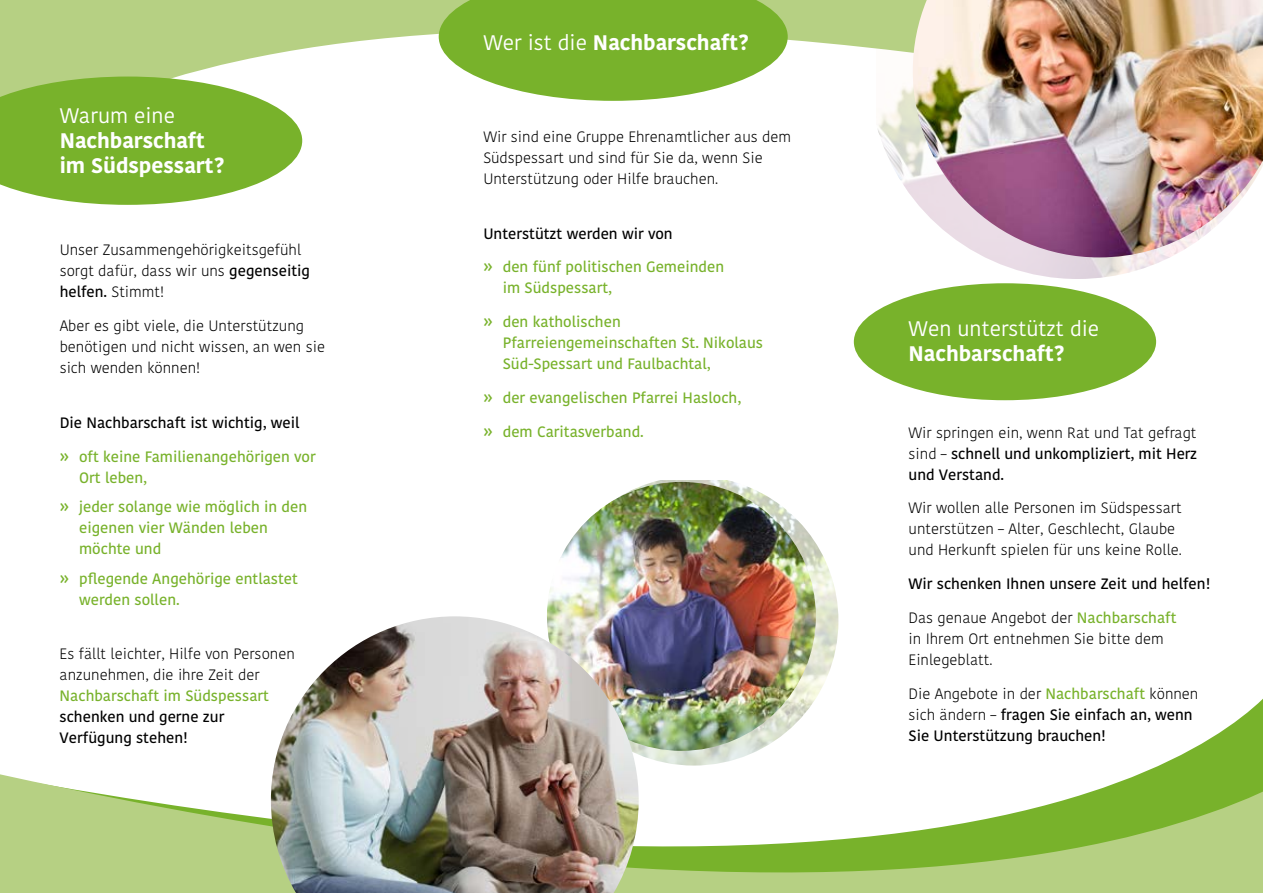
<style>
.page{position:relative;width:1263px;height:893px;background:#fff}
.page>*{position:absolute;margin:0;border:0;box-sizing:border-box;transform-origin:0 0}
.t1{font:700 21px/25.2px "Kohinoor Bangla";color:#fff}
.t2{font:21px "Kohinoor Bangla";color:#fff}
.t3{font:300 15px/21px "Kohinoor Bangla";color:#000}
.t4{font:500 15px/21px "Kohinoor Bangla";color:#78b22b}
.t5{font:500 15px/21px "Kohinoor Bangla";color:#000}
.s1{font-weight:500}
.s2{font-size:18px}
.s3{font-weight:400}
.s4{font-weight:300}
.s5{font-weight:500;color:#78b22b}
.s6{color:#78b22b}
</style>
<div class="page">
<img style="left:549px;top:480px;width:289px;height:191px">
<img style="left:547px;top:482px;width:269px;height:269px;border-radius:134px">
<img style="left:904px;top:185px;width:266px;height:94px">
<img style="left:639px;top:671px;width:624px;height:47px">
<svg style="left:0;top:718px;width:1263px;height:175px"></svg>
<svg style="left:0;top:0;width:913px;height:185px"></svg>
<svg style="left:0;top:77px;width:302px;height:128px;background:#8cbd4b"></svg>
<div style="left:854px;top:283px;width:302px;height:117px;background:#78b22b;border-radius:50%"></div>
<svg style="left:439px;top:0;width:349px;height:101px;background:#8bbd4a"></svg>
<img style="left:271px;top:616px;width:368px;height:277px">
<img style="left:913px;top:0;width:350px;height:257px">
<h1 class="t2" style="left:60px;top:99px;width:117px">Warum eine</h1>
<h1 class="t1" style="left:60px;top:127px;width:166px">Nachbarschaft im Südspessart?</h1>
<p class="t3" style="left:60px;top:239px;width:252px">Unser Zusammengehörigkeitsgefühl sorgt dafür, dass wir uns <span class="s1">gegenseitig helfen.</span> Stimmt!</p>
<p class="t3" style="left:60px;top:315px;width:267px">Aber es gibt viele, die Unterstützung benötigen und nicht wissen, an wen sie sich wenden können!</p>
<p class="t5" style="left:60px;top:412px;width:241px">Die Nachbarschaft ist wichtig, weil</p>
<p class="t4" style="left:79px;top:445px;width:238px;text-indent:-19px"><span class="s2">»</span> oft keine Familienangehörigen vor<br>Ort leben,</p>
<p class="t4" style="left:79px;top:496px;width:230px;text-indent:-19px"><span class="s2">»</span> jeder solange wie möglich in den eigenen vier Wänden leben möchte und</p>
<p class="t4" style="left:79px;top:567px;width:220px;text-indent:-19px"><span class="s2">»</span> pflegende Angehörige entlastet werden sollen.</p>
<p class="t3" style="left:60px;top:643px;width:237px">Es fällt leichter, Hilfe von Personen anzunehmen, die ihre Zeit der</p>
<p class="t4" style="left:60px;top:685px;width:211px">Nachbarschaft im Südspessart</p>
<p class="t5" style="left:60px;top:706px;width:166px">schenken und gerne zur<br>Verfügung stehen!</p>
<h1 class="t1" style="left:483px;top:29px;width:267px"><span class="s3">Wer ist die</span> Nachbarschaft?</h1>
<p class="t3" style="left:483px;top:126px;width:309px">Wir sind eine Gruppe Ehrenamtlicher aus dem<br>Südspessart und sind für Sie da, wenn Sie<br>Unterstützung oder Hilfe brauchen.</p>
<p class="t5" style="left:483px;top:222px;width:191px">Unterstützt werden wir von</p>
<p class="t4" style="left:503px;top:256px;width:223px;text-indent:-19px"><span class="s2">»</span> den fünf politischen Gemeinden im Südspessart,</p>
<p class="t4" style="left:503px;top:311px;width:262px;text-indent:-19px"><span class="s2">»</span> den katholischen<br>Pfarreiengemeinschaften St. Nikolaus<br>Süd-Spessart und Faulbachtal,</p>
<p class="t4" style="left:483px;top:387px;width:259px"><span class="s2">»</span> der evangelischen Pfarrei Hasloch,</p>
<p class="t4" style="left:483px;top:420px;width:162px"><span class="s2">»</span> dem Caritasverband.</p>
<p class="t5" style="left:908px;top:421px;width:290px;text-align:justify"><span class="s4">Wir springen ein, wenn Rat und Tat gefragt sind –</span> schnell und unkompliziert, mit Herz und Verstand.</p>
<p class="t3" style="left:908px;top:497px;width:275px">Wir wollen alle Personen im Südspessart unterstützen – Alter, Geschlecht, Glaube und Herkunft spielen für uns keine Rolle.</p>
<p class="t5" style="left:908px;top:573px;width:303px">Wir schenken Ihnen unsere Zeit und helfen!</p>
<p class="t3" style="left:908px;top:607px;width:269px">Das genaue Angebot der <span class="s5">Nachbarschaft </span>in Ihrem Ort entnehmen Sie bitte dem<br>Einlegeblatt.</p>
<p class="t5" style="left:908px;top:682px;width:291px"><span class="s4">Die Angebote in der</span> <span class="s6">Nachbarschaft</span> <span class="s4">können sich ändern –</span> fragen Sie einfach an, wenn<br>Sie Unterstützung brauchen!</p>
<h1 class="t2" style="left:908px;top:312px;width:192px">Wen unterstützt die</h1>
<h1 class="t1" style="left:908px;top:340px;width:158px">Nachbarschaft?</h1>
</div>
